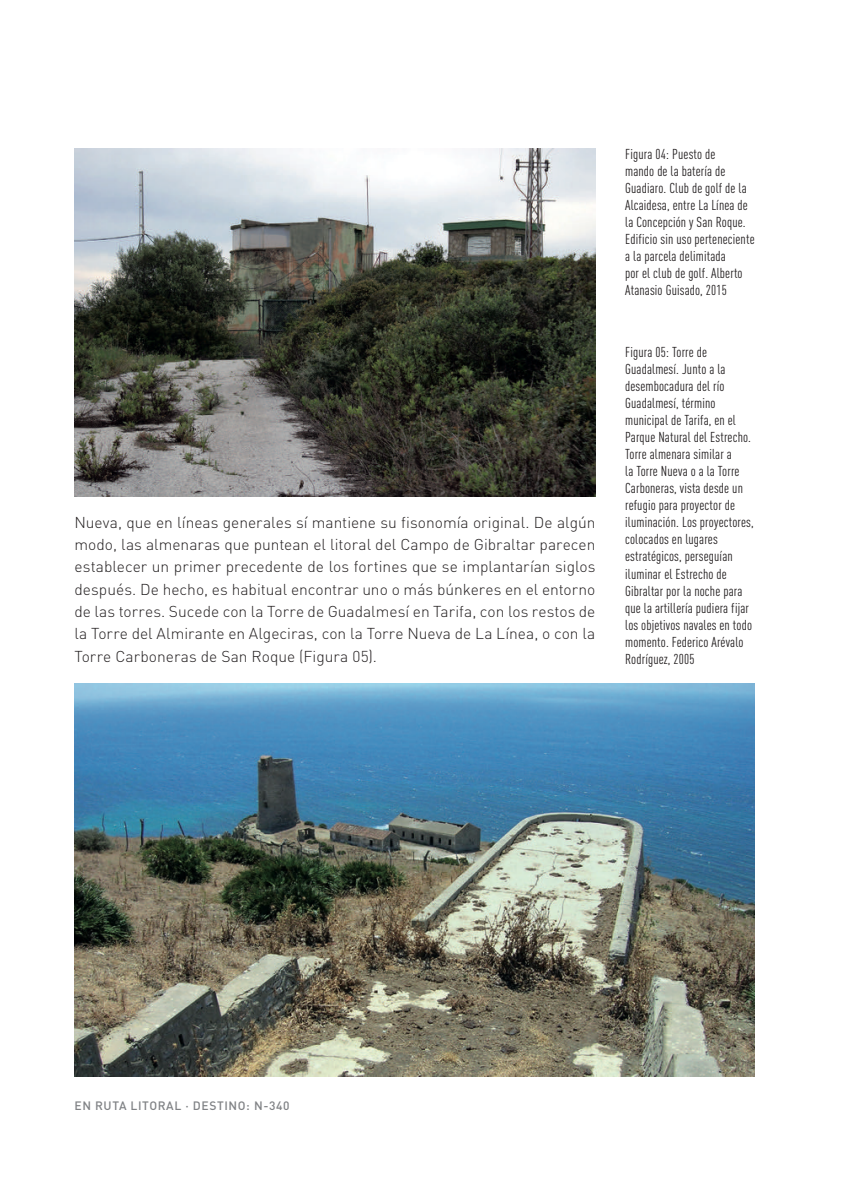
<style>
.page{position:relative;width:844px;height:1191px;background:#fff}
.page>*{position:absolute;margin:0;border:0;box-sizing:border-box;transform-origin:0 0}
.t1{font:300 15.58px/22.4px "DIN";color:#231f20;text-align:justify}
.t2{font:14.17px/17px "DIN Cond";letter-spacing:.01em;color:#231f20}
.t3{font:500 12.08px "DIN";letter-spacing:.05em;color:#808285}
</style>
<div class="page">
<img style="left:74px;top:149px;width:521px;height:347px">
<img style="left:74px;top:684px;width:680px;height:392px">
<p class="t1" style="left:74px;top:510px;width:522px">Nueva, que en líneas generales sí mantiene su fisonomía original. De algún modo, las almenaras que puntean el litoral del Campo de Gibraltar parecen establecer un primer precedente de los fortines que se implantarían siglos después. De hecho, es habitual encontrar uno o más búnkeres en el entorno de las torres. Sucede con la Torre de Guadalmesí en Tarifa, con los restos de la Torre del Almirante en Algeciras, con la Torre Nueva de La Línea, o con la Torre Carboneras de San Roque (Figura 05).</p>
<p class="t2" style="left:625px;top:145px;width:131px">Figura 04: Puesto de<br>mando de la batería de<br>Guadiaro. Club de golf de la<br>Alcaidesa, entre La Línea de la Concepción y San Roque.<br>Edificio sin uso perteneciente a la parcela delimitada<br>por el club de golf. Alberto<br>Atanasio Guisado, 2015</p>
<p class="t2" style="left:625px;top:344px;width:130px">Figura 05: Torre de<br>Guadalmesí. Junto a la desembocadura del río<br>Guadalmesí, término municipal de Tarifa, en el<br>Parque Natural del Estrecho.<br>Torre almenara similar a<br>la Torre Nueva o a la Torre<br>Carboneras, vista desde un refugio para proyector de iluminación. Los proyectores, colocados en lugares estratégicos, perseguían iluminar el Estrecho de<br>Gibraltar por la noche para que la artillería pudiera fijar los objetivos navales en todo momento. Federico Arévalo<br>Rodríguez, 2005</p>
<p class="t3" style="left:74px;top:1097px;width:216px">EN RUTA LITORAL · DESTINO: N-340</p>
</div>
